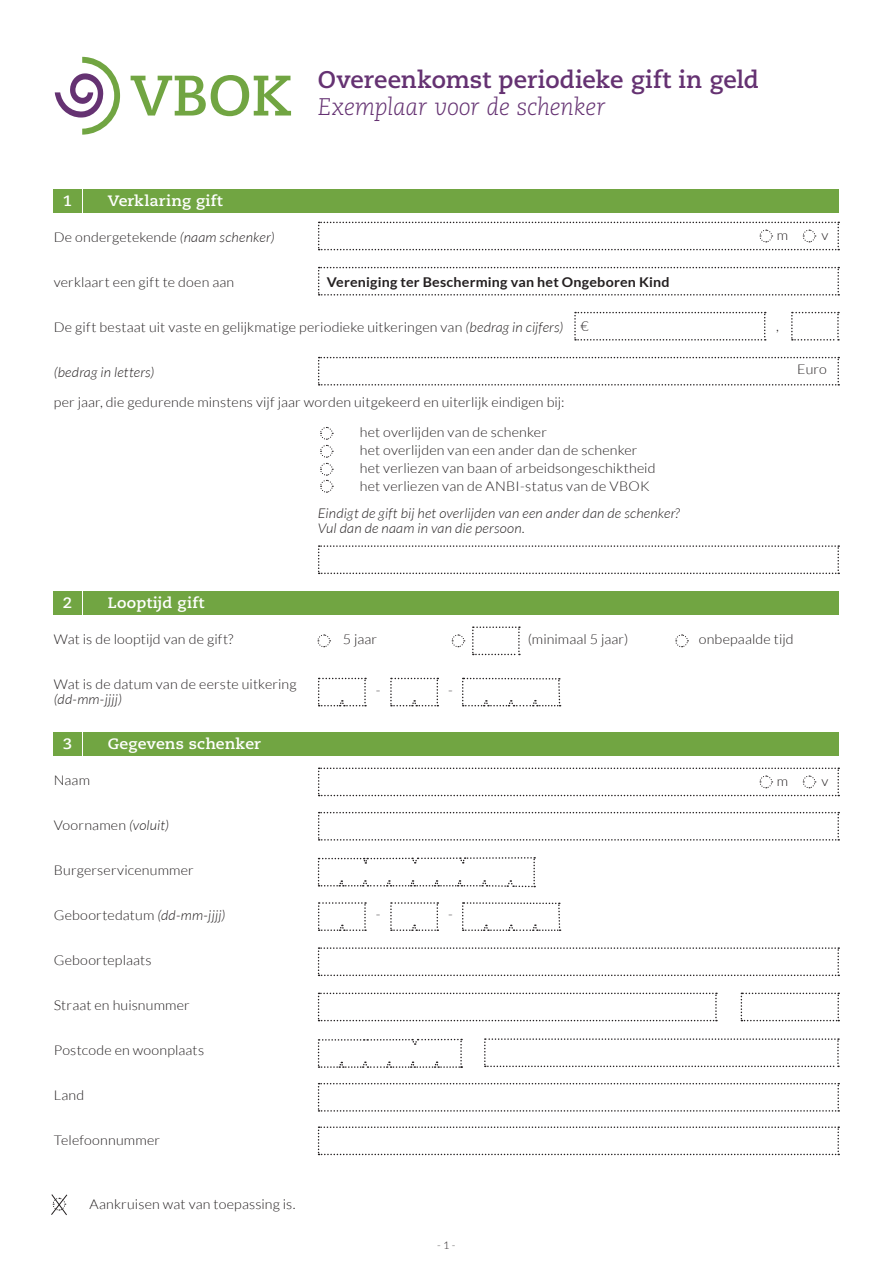
<style>
.page{position:relative;width:893px;height:1263px;background:#fff}
.page>*{position:absolute;margin:0;border:0;box-sizing:border-box;transform-origin:0 0}
.t1{font:700 24px "Caecilia";color:#653272}
.t2{font:italic 300 24px "Caecilia";letter-spacing:-.015em;color:#653272}
.t3{font:700 15px "Caecilia";letter-spacing:.01em;color:#fff;scale:1.06 1}
.t4{font:300 13.5px/18px "Lato";letter-spacing:.01em;color:#231f20;scale:1.06 1}
.t5{font:italic 300 13.5px/15px "Lato";letter-spacing:.015em;color:#231f20;scale:1.06 1}
.t6{font:700 13.5px "Lato";letter-spacing:.015em;color:#231f20;scale:1.06 1}
.t7{font:300 10.5px "Lato";color:#231f20;scale:1.06 1}
.s1{font-style:italic}
</style>
<div class="page">
<svg style="left:55px;top:57px;width:65px;height:78px"></svg>
<svg style="left:131px;top:75px;width:160px;height:41px"></svg>
<div style="left:54px;top:189px;width:28px;height:23px;background:#71a542"></div>
<div style="left:54px;top:591px;width:28px;height:23px;background:#71a542"></div>
<div style="left:54px;top:732px;width:28px;height:24px;background:#71a542"></div>
<div style="left:84px;top:189px;width:755px;height:23px;background:#71a542"></div>
<div style="left:84px;top:591px;width:755px;height:23px;background:#71a542"></div>
<div style="left:84px;top:732px;width:755px;height:24px;background:#71a542"></div>
<svg style="left:318px;top:267px;width:521px;height:29px"></svg>
<svg style="left:318px;top:357px;width:521px;height:29px"></svg>
<svg style="left:318px;top:812px;width:521px;height:28px"></svg>
<svg style="left:318px;top:947px;width:521px;height:29px"></svg>
<svg style="left:318px;top:993px;width:399px;height:28px"></svg>
<svg style="left:318px;top:1083px;width:521px;height:28px"></svg>
<svg style="left:318px;top:1126px;width:521px;height:29px"></svg>
<svg style="left:484px;top:1038px;width:355px;height:29px"></svg>
<svg style="left:318px;top:545px;width:521px;height:29px"></svg>
<svg style="left:317px;top:634px;width:14px;height:14px"></svg>
<svg style="left:451px;top:634px;width:14px;height:14px"></svg>
<svg style="left:318px;top:857px;width:217px;height:30px"></svg>
<svg style="left:318px;top:902px;width:48px;height:29px"></svg>
<svg style="left:390px;top:902px;width:48px;height:29px"></svg>
<svg style="left:462px;top:902px;width:99px;height:29px"></svg>
<svg style="left:675px;top:634px;width:14px;height:14px"></svg>
<svg style="left:318px;top:222px;width:521px;height:28px"></svg>
<svg style="left:318px;top:678px;width:48px;height:28px"></svg>
<svg style="left:390px;top:678px;width:48px;height:28px"></svg>
<svg style="left:462px;top:678px;width:99px;height:28px"></svg>
<svg style="left:318px;top:767px;width:521px;height:29px"></svg>
<svg style="left:51px;top:1194px;width:17px;height:22px"></svg>
<svg style="left:574px;top:312px;width:192px;height:29px"></svg>
<svg style="left:791px;top:312px;width:48px;height:29px"></svg>
<svg style="left:472px;top:626px;width:48px;height:29px"></svg>
<svg style="left:741px;top:993px;width:98px;height:28px"></svg>
<svg style="left:318px;top:1039px;width:144px;height:29px"></svg>
<svg style="left:320px;top:427px;width:13px;height:66px"></svg>
<h1 class="t1" style="left:318px;top:66px;width:443px">Overeenkomst periodieke gift in geld</h1>
<h1 class="t2" style="left:318px;top:94px;width:289px">Exemplaar voor de schenker</h1>
<p class="t3" style="left:63px;top:192px;width:10px">1</p>
<p class="t3" style="left:108px;top:192px;width:110px">Verklaring gift</p>
<p class="t4" style="left:54px;top:228px;width:210px">De ondergetekende <span class="s1">(naam schenker)</span></p>
<p class="t4" style="left:54px;top:273px;width:172px">verklaart een gift te doen aan</p>
<p class="t6" style="left:327px;top:274px;width:325px">Vereniging ter Bescherming van het Ongeboren Kind</p>
<p class="t4" style="left:54px;top:318px;width:482px">De gift bestaat uit vaste en gelijkmatige periodieke uitkeringen van <span class="s1">(bedrag in cijfers)</span></p>
<p class="t5" style="left:54px;top:365px;width:97px">(bedrag in letters)</p>
<p class="t4" style="left:54px;top:393px;width:483px">per jaar, die gedurende minstens vijf jaar worden uitgekeerd en uiterlijk eindigen bij:</p>
<p class="t4" style="left:360px;top:423px;width:281px">het overlijden van de schenker<br>het overlijden van een ander dan de schenker het verliezen van baan of arbeidsongeschiktheid het verliezen van de ANBI-status van de VBOK</p>
<p class="t5" style="left:318px;top:506px;width:343px">Eindigt de gift bij het overlijden van een ander dan de schenker?<br>Vul dan de naam in van die persoon.</p>
<p class="t4" style="left:580px;top:317px;width:9px">€</p>
<p class="t4" style="left:777px;top:226px;width:12px">m</p>
<p class="t4" style="left:821px;top:226px;width:8px">v</p>
<p class="t4" style="left:776px;top:317px;width:4px">,</p>
<p class="t4" style="left:797px;top:360px;width:29px">Euro</p>
<p class="t3" style="left:63px;top:594px;width:10px">2</p>
<p class="t3" style="left:108px;top:594px;width:93px">Looptijd gift</p>
<p class="t4" style="left:54px;top:630px;width:171px">Wat is de looptijd van de gift?</p>
<p class="t4" style="left:343px;top:630px;width:34px">5 jaar</p>
<p class="t4" style="left:528px;top:630px;width:96px">(minimaal 5 jaar)</p>
<p class="t4" style="left:699px;top:630px;width:91px">onbepaalde tijd</p>
<p class="t4" style="left:54px;top:675px;width:231px">Wat is de datum van de eerste uitkering</p>
<p class="t5" style="left:54px;top:692px;width:66px">(dd-mm-jjjj)</p>
<p class="t3" style="left:63px;top:735px;width:10px">3</p>
<p class="t3" style="left:108px;top:735px;width:146px">Gegevens schenker</p>
<p class="t4" style="left:54px;top:771px;width:36px">Naam</p>
<p class="t4" style="left:54px;top:816px;width:110px">Voornamen <span class="s1">(voluit)</span></p>
<p class="t4" style="left:54px;top:861px;width:134px">Burgerservicenummer</p>
<p class="t4" style="left:54px;top:906px;width:164px">Geboortedatum <span class="s1">(dd-mm-jjjj)</span></p>
<p class="t4" style="left:54px;top:951px;width:94px">Geboorteplaats</p>
<p class="t4" style="left:54px;top:996px;width:130px">Straat en huisnummer</p>
<p class="t4" style="left:54px;top:1041px;width:143px">Postcode en woonplaats</p>
<p class="t4" style="left:54px;top:1086px;width:30px">Land</p>
<p class="t4" style="left:54px;top:1131px;width:102px">Telefoonnummer</p>
<p class="t4" style="left:376px;top:681px;width:6px">-</p>
<p class="t4" style="left:448px;top:681px;width:6px">-</p>
<p class="t4" style="left:777px;top:772px;width:12px">m</p>
<p class="t4" style="left:821px;top:772px;width:8px">v</p>
<p class="t4" style="left:376px;top:905px;width:6px">-</p>
<p class="t4" style="left:448px;top:905px;width:6px">-</p>
<p class="t4" style="left:89px;top:1195px;width:196px">Aankruisen wat van toepassing is.</p>
<p class="t7" style="left:437px;top:1239px;width:19px">- 1 -</p>
</div>
